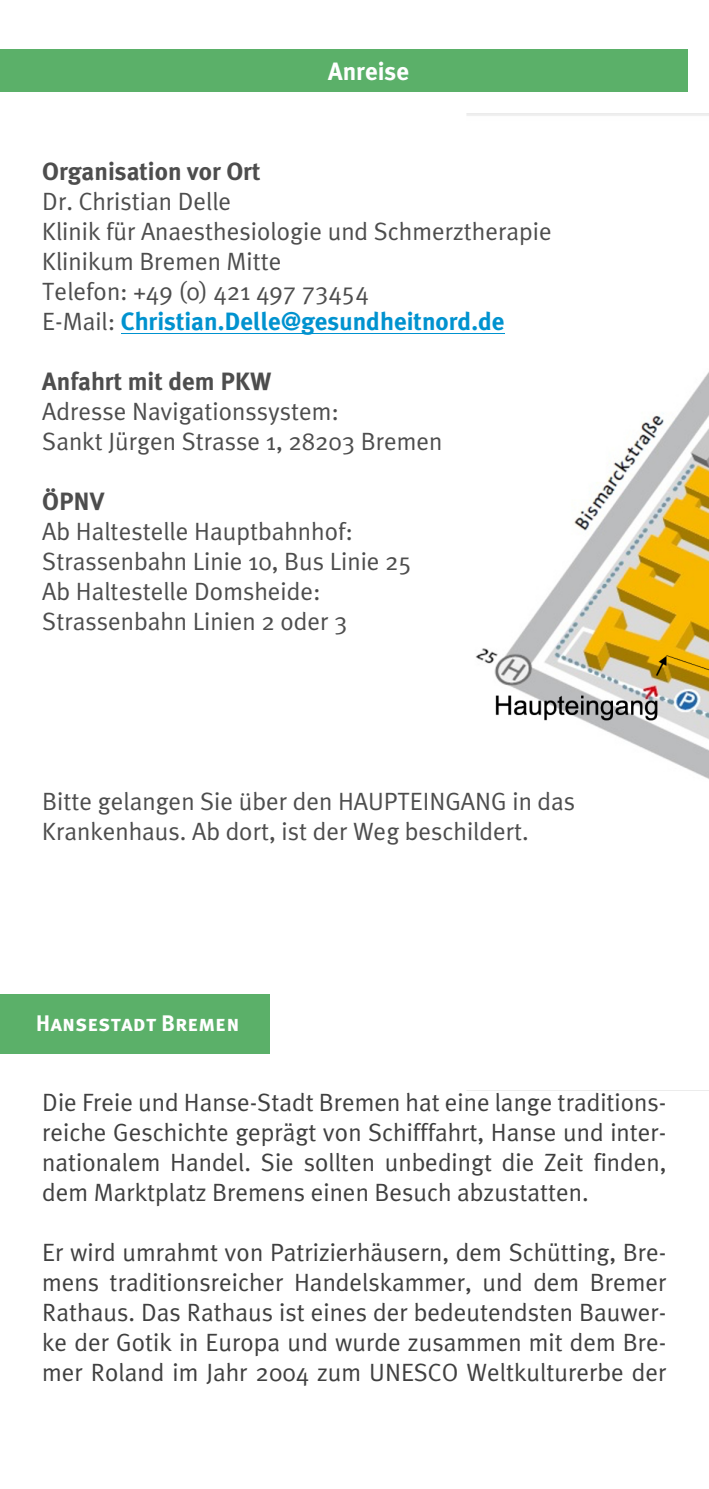
<style>
.page{position:relative;width:709px;height:1489px;background:#fff}
.page>*{position:absolute;margin:0;border:0;box-sizing:border-box;transform-origin:0 0}
.t1{font:25px/30px "Meta Plus Normal";color:#404040;text-align:justify}
.t2{font:25px/30px "Meta Plus Normal";color:#4d4d4d}
.t3{font:700 25px "Meta Plus";color:#0092cf}
.t4{font:700 25px "Meta Plus";color:#4d4d4d}
.t5{font:700 25px "Meta Plus";color:#fff}
.t6{font:22.5px "Meta Plus Bold Caps";color:#fff}
.s1{font-family:"Helvetica"}
.s2{font-family:"Meta Plus Normal";font-weight:400;color:#4d4d4d}
</style>
<div class="page">
<img style="left:466px;top:114px;width:243px;height:665px">
<div style="left:0;top:993px;width:270px;height:60px;background:#5bb069"></div>
<div style="left:0;top:50px;width:687px;height:42px;background:#5bb069"></div>
<hr style="left:121px;top:334px;width:383px;height:1px;background:#0092cf">
<p class="t5" style="left:328px;top:60px;width:82px">Anreise</p>
<p class="t4" style="left:42px;top:160px;width:219px">Organisation vor Ort</p>
<p class="t2" style="left:42px;top:188px;width:511px">Dr. Christian Delle<br>Klinik fu<span class="s1">̈</span>r Anaesthesiologie und Schmerztherapie<br>Klinikum Bremen Mitte<br>Telefon: +49 (0) 421 497 73454</p>
<p class="t3" style="left:42px;top:310px;width:464px"><span class="s2">E-Mail:</span> Christian.Delle@gesundheitnord.de</p>
<p class="t4" style="left:42px;top:370px;width:231px">Anfahrt mit dem PKW</p>
<p class="t2" style="left:42px;top:398px;width:402px">Adresse Navigationssystem:<br>Sankt Ju<span class="s1">̈</span>rgen Strasse 1, 28203 Bremen</p>
<p class="t4" style="left:42px;top:490px;width:64px">ÖPNV</p>
<p class="t2" style="left:42px;top:518px;width:371px">Ab Haltestelle Hauptbahnhof:<br>Strassenbahn Linie 10, Bus Linie 25<br>Ab Haltestelle Domsheide:<br>Strassenbahn Linien 2 oder 3</p>
<p class="t2" style="left:42px;top:788px;width:534px">Bitte gelangen Sie über den HAUPTEINGANG in das<br>Krankenhaus. Ab dort, ist der Weg beschildert.</p>
<p class="t6" style="left:36px;top:1012px;width:205px">Hansestadt Bremen</p>
<p class="t1" style="left:42px;top:1088px;width:625px">Die Freie und Hanse-Stadt Bremen hat eine lange traditions&shy;reiche Geschichte gepra<span class="s1">̈</span>gt von Schifffahrt, Hanse und inter&shy;nationalem Handel. Sie sollten unbedingt die Zeit finden, dem Marktplatz Bremens einen Besuch abzustatten.</p>
<p class="t1" style="left:42px;top:1238px;width:625px">Er wird umrahmt von Patrizierha<span class="s1">̈</span>usern, dem Schu<span class="s1">̈</span>tting, Bre&shy;mens traditionsreicher Handelskammer, und dem Bremer Rathaus. Das Rathaus ist eines der bedeutendsten Bauwer&shy;ke der Gotik in Europa und wurde zusammen mit dem Bre&shy;mer Roland im Jahr 2004 zum UNESCO Weltkulturerbe der</p>
</div>
